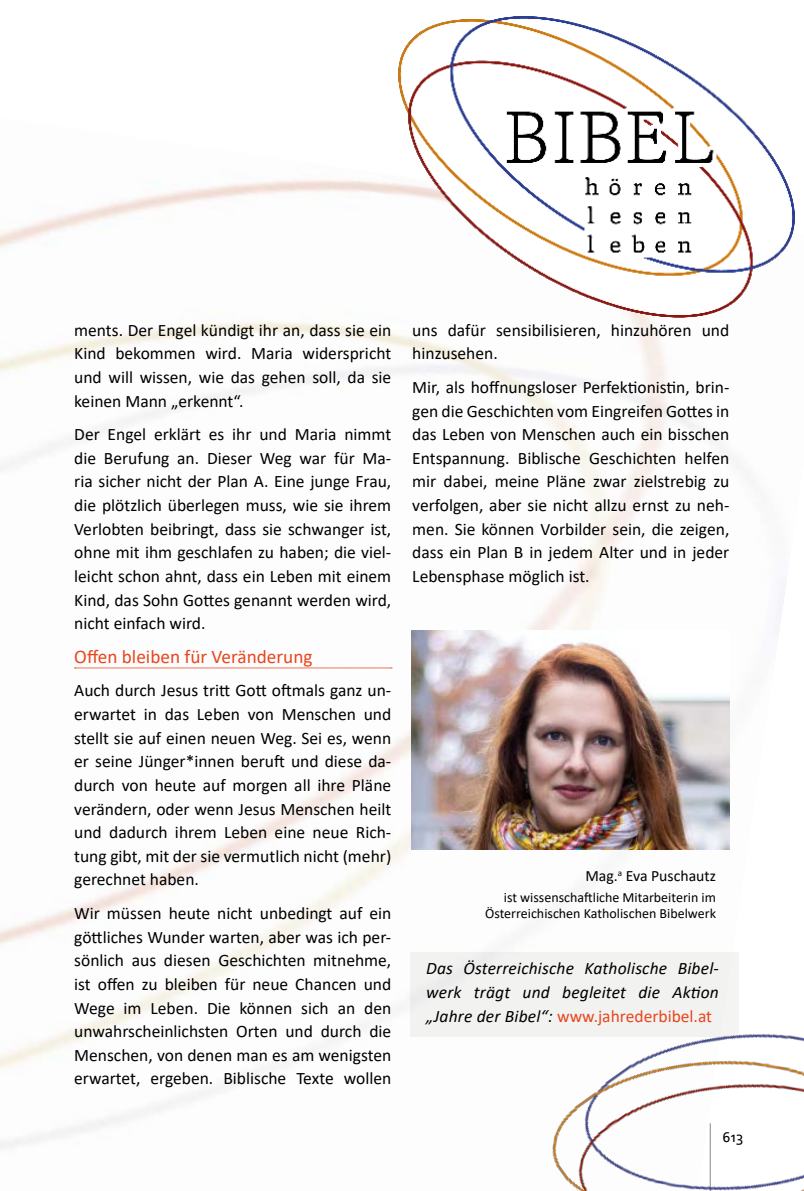
<style>
.page{position:relative;width:804px;height:1191px;background:#fff}
.page>*{position:absolute;margin:0;border:0;box-sizing:border-box;transform-origin:0 0}
.t1{font:19.25px "Calibri";color:#e8461d}
.t2{font:17.5px/23.6px "Calibri";color:#000;text-align:justify}
.t3{font:italic 17.5px/23.6px "Calibri";letter-spacing:.01em;color:#000;text-align:justify}
.t4{font:15.75px "Calibri";color:#000}
.t5{font:14px/15.8px "Calibri";color:#000;text-align:right}
.t6{font:14px "Frutiger Linotype";color:#000}
.s1{font-style:normal;color:#e8461d}
</style>
<div class="page">
<img style="left:0;top:179px;width:795px;height:970px">
<img style="left:390px;top:16px;width:404px;height:303px">
<img style="left:527px;top:945px;width:277px;height:246px">
<div style="left:410px;top:951px;width:329px;height:85px;background:#f2f2f1"></div>
<img style="left:411px;top:630px;width:318px;height:219px">
<svg style="left:74px;top:667px;width:318px;height:1px"></svg>
<p class="t2" style="left:74px;top:318px;width:318px">ments. Der Engel kündigt ihr an, dass sie ein Kind bekommen wird. Maria widerspricht und will wissen, wie das gehen soll, da sie keinen Mann „erkennt“.</p>
<p class="t2" style="left:74px;top:422px;width:318px">Der Engel erklärt es ihr und Maria nimmt die Berufung an. Dieser Weg war für Ma&shy;ria sicher nicht der Plan A. Eine junge Frau, die plötzlich überlegen muss, wie sie ihrem Verlobten beibringt, dass sie schwanger ist, ohne mit ihm geschlafen zu haben; die viel&shy;leicht schon ahnt, dass ein Leben mit einem Kind, das Sohn Gottes genannt werden wird, nicht einfach wird.</p>
<p class="t1" style="left:74px;top:643px;width:240px">Offen bleiben für Veränderung</p>
<p class="t2" style="left:74px;top:678px;width:318px">Auch durch Jesus tritt Gott oftmals ganz un&shy;erwartet in das Leben von Menschen und stellt sie auf einen neuen Weg. Sei es, wenn er seine Jünger*innen beruft und diese da&shy;durch von heute auf morgen all ihre Pläne verändern, oder wenn Jesus Menschen heilt und dadurch ihrem Leben eine neue Rich&shy;tung gibt, mit der sie vermutlich nicht (mehr) gerechnet haben.</p>
<p class="t2" style="left:74px;top:901px;width:318px">Wir müssen heute nicht unbedingt auf ein göttliches Wunder warten, aber was ich per&shy;sönlich aus diesen Geschichten mitnehme, ist offen zu bleiben für neue Chancen und Wege im Leben. Die können sich an den unwahrscheinlichsten Orten und durch die Menschen, von denen man es am wenigsten erwartet, ergeben. Biblische Texte wollen</p>
<p class="t2" style="left:412px;top:318px;width:318px">uns dafür sensibilisieren, hinzuhören und hinzusehen.</p>
<p class="t2" style="left:412px;top:375px;width:318px">Mir, als hoffnungsloser Perfektionistin, brin&shy;gen die Geschichten vom Eingreifen Gottes in das Leben von Menschen auch ein bisschen Entspannung. Biblische Geschichten helfen mir dabei, meine Pläne zwar zielstrebig zu verfolgen, aber sie nicht allzu ernst zu neh&shy;men. Sie können Vorbilder sein, die zeigen, dass ein Plan B in jedem Alter und in jeder Lebensphase möglich ist.</p>
<p class="t4" style="left:585px;top:865px;width:132px">Mag.<sup>a</sup> Eva Puschautz</p>
<p class="t5" style="left:485px;top:889px;width:232px">ist wissenschaftliche Mitarbeiterin im<br>Österreichischen Katholischen Bibelwerk</p>
<p class="t3" style="left:426px;top:956px;width:294px">Das Österreichische Katholische Bibel&shy;werk trägt und begleitet die Aktion „Jahre der Bibel“: <span class="s1">www.jahrederbibel.at</span></p>
<p class="t6" style="left:722px;top:1128px;width:22px">613</p>
</div>
